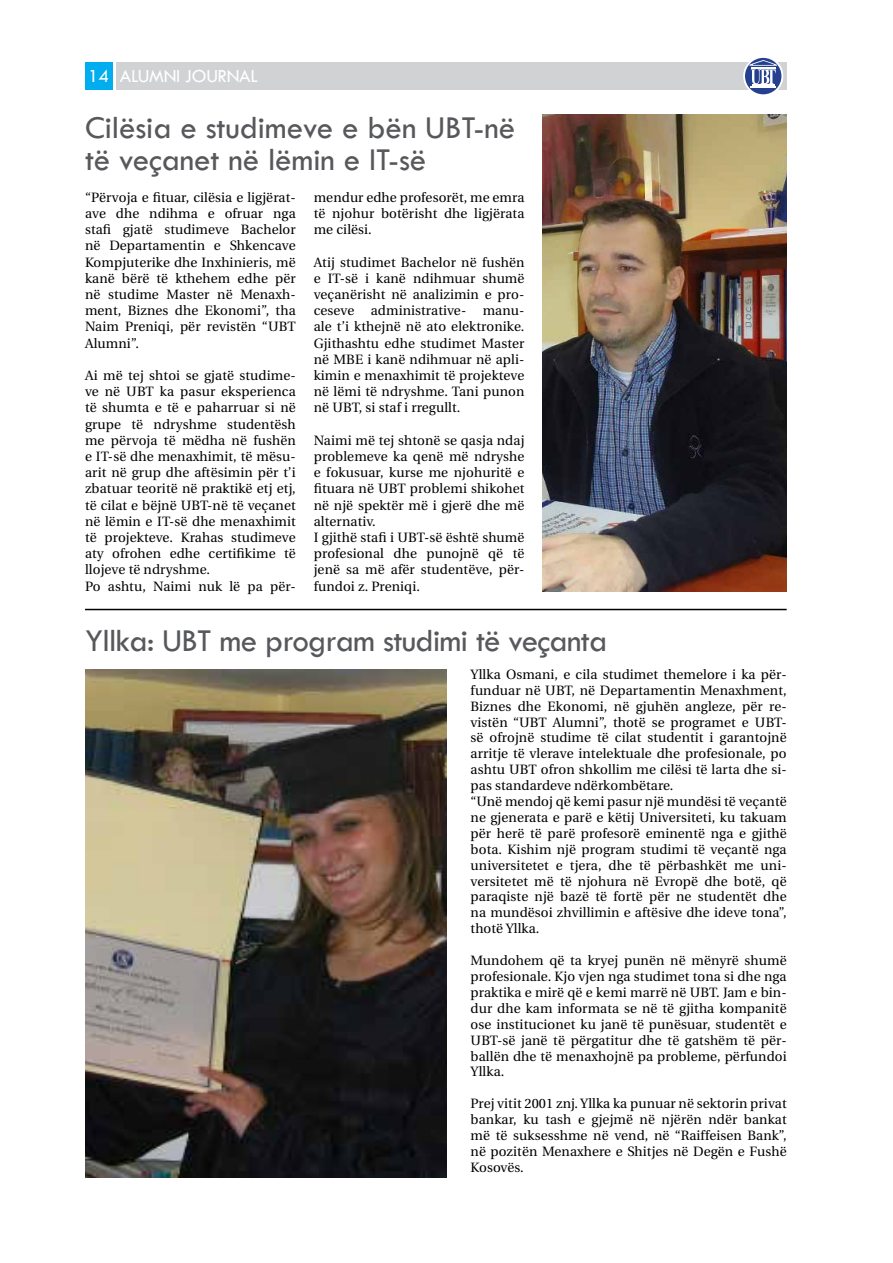
<style>
.page{position:relative;width:893px;height:1263px;background:#fff}
.page>*{position:absolute;margin:0;border:0;box-sizing:border-box;transform-origin:0 0}
.t1{font:33px/32.4px "Tw Cen";letter-spacing:-.005em;color:#57585b}
.t2{font:19.2px "Tw Cen";letter-spacing:-.02em;color:#fff}
.t3{font:13.5px/16.2px "Utopia";letter-spacing:.01em;color:#000;text-align:justify}
</style>
<div class="page">
<div style="left:85px;top:63px;width:27px;height:27px;background:#00adef"></div>
<div style="left:117px;top:63px;width:670px;height:27px;background:#d1d2d4"></div>
<svg style="left:743px;top:56px;width:40px;height:40px"></svg>
<div style="left:745px;top:58px;width:36px;height:36px;background:#24408e;border-radius:50%"></div>
<hr style="left:750px;top:86px;width:26px;height:2px;background:#fff">
<svg style="left:749px;top:60px;width:28px;height:26px"></svg>
<img style="left:542px;top:115px;width:245px;height:476px">
<hr style="left:85px;top:609px;width:702px;height:1px;background:#000">
<img style="left:85px;top:669px;width:361px;height:508px">
<h2 class="t2" style="left:88px;top:65px;width:150px">14 alumni JOURNAL</h2>
<h1 class="t1" style="left:85px;top:111px;width:432px">Cilësia e studimeve e bën UBT-në të veçanet në lëmin e IT-së</h1>
<p class="t3" style="left:85px;top:189px;width:212px">“Përvoja e fituar, cilësia e ligjërat&shy;ave dhe ndihma e ofruar nga stafi gjatë studimeve Bachelor në Departamentin e Shkencave Kompjuterike dhe Inxhinieris, më kanë bërë të kthehem edhe për në studime Master në Menaxh&shy;ment, Biznes dhe Ekonomi”, tha Naim Preniqi, për revistën “UBT Alumni”.</p>
<p class="t3" style="left:85px;top:368px;width:212px;text-align:left">Ai më tej shtoi se gjatë studime&shy;ve në UBT ka pasur eksperienca të shumta e të e paharruar si në grupe të ndryshme studentësh me përvoja të mëdha në fushën e IT-së dhe menaxhimit, të mësu&shy;arit në grup dhe aftësimin për t’i zbatuar teoritë në praktikë etj etj, të cilat e bëjnë UBT-në të veçanet në lëmin e IT-së dhe menaxhimit të projekteve. Krahas studimeve aty ofrohen edhe certifikime të llojeve të ndryshme.<br>Po ashtu, Naimi nuk lë pa për-</p>
<p class="t3" style="left:314px;top:189px;width:212px">mendur edhe profesorët, me emra të njohur botërisht dhe ligjërata me cilësi.</p>
<p class="t3" style="left:314px;top:254px;width:212px">Atij studimet Bachelor në fushën e IT-së i kanë ndihmuar shumë veçanërisht në analizimin e pro&shy;ceseve administrative- manu&shy;ale t’i kthejnë në ato elektronike.<br>Gjithashtu edhe studimet Master në MBE i kanë ndihmuar në apli&shy;kimin e menaxhimit të projekteve në lëmi të ndryshme. Tani punon në UBT, si staf i rregullt.</p>
<p class="t3" style="left:314px;top:432px;width:212px;text-align:left">Naimi më tej shtonë se qasja ndaj problemeve ka qenë më ndryshe e fokusuar, kurse me njohuritë e fituara në UBT problemi shikohet në një spektër më i gjerë dhe më alternativ.<br>I gjithë stafi i UBT-së është shumë profesional dhe punojnë që të jenë sa më afër studentëve, për&shy;fundoi z. Preniqi.</p>
<h1 class="t1" style="left:85px;top:624px;width:524px">Yllka: UBT me program studimi të veçanta</h1>
<p class="t3" style="left:471px;top:666px;width:318px;text-align:left">Yllka Osmani, e cila studimet themelore i ka për&shy;funduar në UBT, në Departamentin Menaxhment, Biznes dhe Ekonomi, në gjuhën angleze, për re&shy;vistën “UBT Alumni”, thotë se programet e UBT&shy;së ofrojnë studime të cilat studentit i garantojnë arritje të vlerave intelektuale dhe profesionale, po ashtu UBT ofron shkollim me cilësi të larta dhe si&shy;pas standardeve ndërkombëtare.<br>“Unë mendoj që kemi pasur një mundësi të veçantë ne gjenerata e parë e këtij Universiteti, ku takuam për herë të parë profesorë eminentë nga e gjithë bota. Kishim një program studimi të veçantë nga universitetet e tjera, dhe të përbashkët me uni&shy;versitetet më të njohura në Evropë dhe botë, që paraqiste një bazë të fortë për ne studentët dhe na mundësoi zhvillimin e aftësive dhe ideve tona”, thotë Yllka.</p>
<p class="t3" style="left:471px;top:953px;width:318px">Mundohem që ta kryej punën në mënyrë shumë profesionale. Kjo vjen nga studimet tona si dhe nga praktika e mirë që e kemi marrë në UBT. Jam e bin&shy;dur dhe kam informata se në të gjitha kompanitë ose institucionet ku janë të punësuar, studentët e UBT-së janë të përgatitur dhe të gatshëm të për&shy;ballën dhe të menaxhojnë pa probleme, përfundoi Yllka.</p>
<p class="t3" style="left:471px;top:1096px;width:318px">Prej vitit 2001 znj. Yllka ka punuar në sektorin privat bankar, ku tash e gjejmë në njërën ndër bankat më të suksesshme në vend, në “Raiffeisen Bank”, në pozitën Menaxhere e Shitjes në Degën e Fushë Kosovës.</p>
</div>
